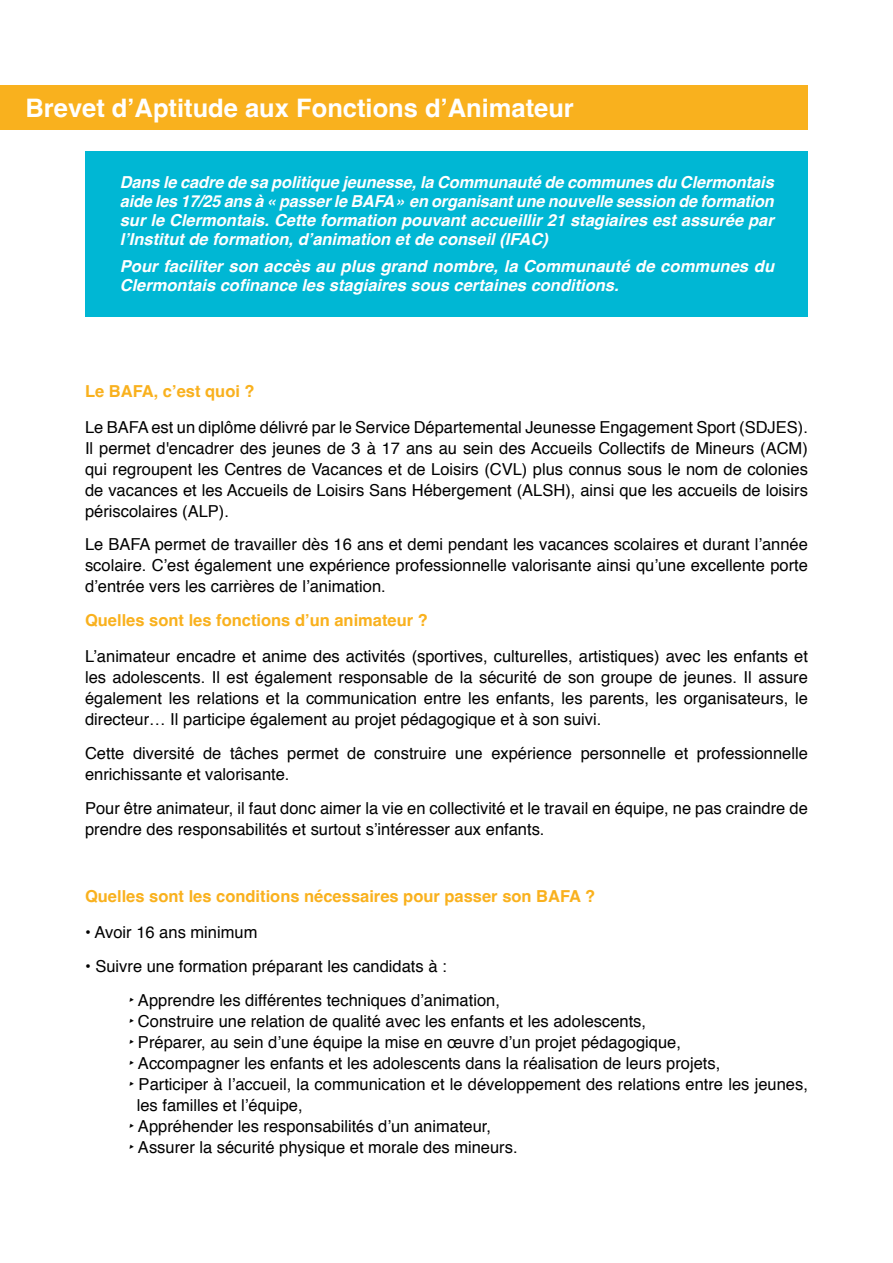
<style>
.page{position:relative;width:893px;height:1263px;background:#fff}
.page>*{position:absolute;margin:0;border:0;box-sizing:border-box;transform-origin:0 0}
.texte_courrant{font:700 25.5px "Helvetica";color:#fff}
.t1{font:16.5px/21px "Helvetica";color:#000;text-align:justify}
.texte_courrant-2{font:italic 700 16.5px/19px "Helvetica";color:#fff;text-align:justify}
.t2{font:700 16.5px "Helvetica";color:#f9b11e}
.s1{font-style:italic}
</style>
<div class="page">
<div style="left:86px;top:151px;width:722px;height:165px;background:#00b7d4"></div>
<div style="left:0;top:85px;width:808px;height:45px;background:#f9b11e"></div>
<p class="texte_courrant" style="left:26px;top:92px;width:550px">Brevet d’Aptitude aux Fonctions d’Animateur</p>
<p class="texte_courrant-2" style="left:120px;top:175px;width:656px">Dans le cadre de sa politique jeunesse, la Communauté de communes du Clermontais aide les 17/25 ans à « passer le BAFA » en organisant une nouvelle session de formation sur le Clermontais. Cette formation pouvant accueillir 21 stagiaires est assurée par l’Institut de formation, d’animation et de conseil (IFAC)</p>
<p class="texte_courrant-2" style="left:120px;top:259px;width:656px">Pour faciliter son accès au plus grand nombre, la Communauté de communes du<br>Clermontais cofinance les stagiaires sous certaines conditions.</p>
<p class="t2" style="left:85px;top:381px;width:171px">Le BAFA, c’est quoi ?</p>
<p class="t1" style="left:85px;top:417px;width:724px">Le BAFA est un diplôme délivré par le Service Départemental Jeunesse Engagement Sport (SDJES).<br>Il permet d'encadrer des jeunes de 3 à 17 ans au sein des Accueils Collectifs de Mineurs (ACM) qui regroupent les Centres de Vacances et de Loisirs (CVL) plus connus sous le nom de colonies de vacances et les Accueils de Loisirs Sans Hébergement (ALSH), ainsi que les accueils de loisirs périscolaires (ALP).</p>
<p class="t1" style="left:85px;top:534px;width:724px">Le BAFA permet de travailler dès 16 ans et demi pendant les vacances scolaires et durant l’année scolaire. C’est également une expérience professionnelle valorisante ainsi qu’une excellente porte d’entrée vers les carrières de l’animation.</p>
<p class="t2" style="left:85px;top:610px;width:344px">Quelles sont les fonctions d’un animateur ?</p>
<p class="t1" style="left:85px;top:646px;width:724px">L’animateur encadre et anime des activités (sportives, culturelles, artistiques) avec les enfants et les adolescents. Il est également responsable de la sécurité de son groupe de jeunes. Il assure également les relations et la communication entre les enfants, les parents, les organisateurs, le directeur… Il participe également au projet pédagogique et à son suivi.</p>
<p class="t1" style="left:85px;top:743px;width:724px">Cette diversité de tâches permet de construire une expérience personnelle et professionnelle enrichissante et valorisante.</p>
<p class="t1" style="left:85px;top:798px;width:724px">Pour être animateur, il faut donc aimer la vie en collectivité et le travail en équipe, ne pas craindre de prendre des responsabilités et surtout s’intéresser aux enfants.</p>
<p class="t2" style="left:85px;top:886px;width:512px">Quelles sont les conditions nécessaires pour passer son BAFA ?</p>
<p class="t1" style="left:85px;top:922px;width:174px">• Avoir 16 ans minimum</p>
<p class="t1" style="left:85px;top:956px;width:363px">• Suivre une formation préparant les candidats à :</p>
<p class="t1" style="left:128px;top:990px;width:374px"><span class="s1">‣</span> Apprendre les différentes techniques d’animation,</p>
<p class="t1" style="left:128px;top:1011px;width:520px"><span class="s1">‣</span> Construire une relation de qualité avec les enfants et les adolescents,</p>
<p class="t1" style="left:128px;top:1032px;width:555px"><span class="s1">‣</span> Préparer, au sein d’une équipe la mise en œuvre d’un projet pédagogique,</p>
<p class="t1" style="left:128px;top:1053px;width:594px"><span class="s1">‣</span> Accompagner les enfants et les adolescents dans la réalisation de leurs projets,</p>
<p class="t1" style="left:137px;top:1074px;width:673px;text-indent:-9px"><span class="s1">‣</span> Participer à l’accueil, la communication et le développement des relations entre les jeunes, les familles et l’équipe,</p>
<p class="t1" style="left:128px;top:1116px;width:365px"><span class="s1">‣</span> Appréhender les responsabilités d’un animateur,</p>
<p class="t1" style="left:128px;top:1137px;width:392px"><span class="s1">‣</span> Assurer la sécurité physique et morale des mineurs.</p>
</div>
